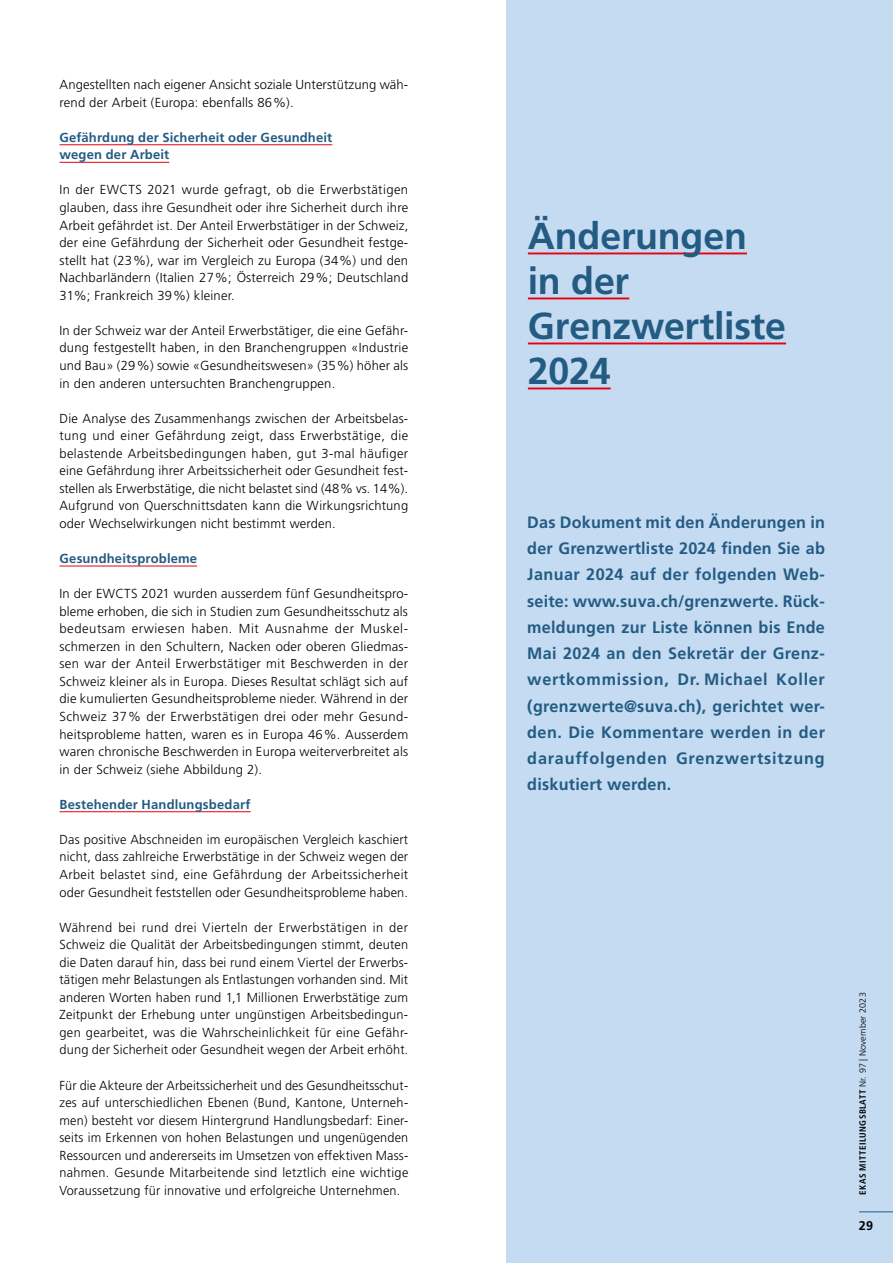
<style>
.page{position:relative;width:893px;height:1263px;background:#fff}
.page>*{position:absolute;margin:0;border:0;box-sizing:border-box;transform-origin:0 0}
.t1{font:700 37.5px/45px "Frutiger LT Std";letter-spacing:-.005em;color:#235b83}
.t2{font:700 16.5px/26.2px "Frutiger LT Std";letter-spacing:.05em;color:#235b83;text-align:justify}
.t3{font:300 13.05px/17.5px "Frutiger LT Std";letter-spacing:.015em;color:#000;text-align:justify}
.t4{font:700 13.05px/17.5px "Frutiger LT Std";letter-spacing:.01em;color:#235b83}
.t5{font:700 12.6px "Frutiger LT Std";color:#000}
.t6{font:700 condensed 9px "Frutiger LT Std";letter-spacing:.05em;color:#000}
.s1{font-weight:300;font-stretch:normal}
</style>
<div class="page">
<div style="left:506px;top:0;width:387px;height:1263px;background:#c4dbf1"></div>
<hr style="left:528px;top:253px;width:219px;height:1px;background:#e7000e">
<hr style="left:528px;top:298px;width:101px;height:1px;background:#e7000e">
<hr style="left:528px;top:343px;width:258px;height:1px;background:#e7000e">
<hr style="left:528px;top:388px;width:83px;height:1px;background:#e7000e">
<hr style="left:60px;top:144px;width:272px;height:1px;background:#e7000e">
<hr style="left:60px;top:162px;width:109px;height:1px;background:#e7000e">
<hr style="left:60px;top:566px;width:137px;height:1px;background:#e7000e">
<hr style="left:60px;top:811px;width:191px;height:1px;background:#e7000e">
<hr style="left:859px;top:1211px;width:34px;height:1px;background:#235b83">
<p class="t3" style="left:60px;top:76px;width:350px">Angestellten nach eigener Ansicht soziale Unterstützung wäh&shy;rend der Arbeit (Europa: ebenfalls 86%).</p>
<p class="t4" style="left:60px;top:129px;width:274px">Gefährdung der Sicherheit oder Gesundheit wegen der Arbeit</p>
<p class="t3" style="left:60px;top:181px;width:350px">In der EWCTS 2021 wurde gefragt, ob die Erwerbstätigen glauben, dass ihre Gesundheit oder ihre Sicherheit durch ihre Arbeit gefährdet ist. Der Anteil Erwerbstätiger in der Schweiz, der eine Gefährdung der Sicherheit oder Gesundheit festge&shy;stellt hat (23%), war im Vergleich zu Europa (34%) und den Nachbarländern (Italien 27%; Österreich 29%; Deutschland 31%; Frankreich 39%) kleiner.</p>
<p class="t3" style="left:60px;top:322px;width:350px">In der Schweiz war der Anteil Erwerbstätiger, die eine Gefähr&shy;dung festgestellt haben, in den Branchengruppen «Industrie und Bau» (29 %) sowie «Gesundheitswesen» (35%) höher als in den anderen untersuchten Branchengruppen.</p>
<p class="t3" style="left:60px;top:409px;width:350px">Die Analyse des Zusammenhangs zwischen der Arbeitsbelas&shy;tung und einer Gefährdung zeigt, dass Erwerbstätige, die belastende Arbeitsbedingungen haben, gut 3-mal häufiger eine Gefährdung ihrer Arbeitssicherheit oder Gesundheit fest&shy;stellen als Erwerbstätige, die nicht belastet sind (48% vs. 14%).<br>Aufgrund von Querschnittsdaten kann die Wirkungsrichtung oder Wechselwirkungen nicht bestimmt werden.</p>
<p class="t4" style="left:60px;top:550px;width:139px">Gesundheitsprobleme</p>
<p class="t3" style="left:60px;top:585px;width:350px">In der EWCTS 2021 wurden ausserdem fünf Gesundheitspro&shy;bleme erhoben, die sich in Studien zum Gesundheitsschutz als bedeutsam erwiesen haben. Mit Ausnahme der Muskel&shy;schmerzen in den Schultern, Nacken oder oberen Gliedmas&shy;sen war der Anteil Erwerbstätiger mit Beschwerden in der Schweiz kleiner als in Europa. Dieses Resultat schlägt sich auf die kumulierten Gesundheitsprobleme nieder. Während in der Schweiz 37% der Erwerbstätigen drei oder mehr Gesund&shy;heitsprobleme hatten, waren es in Europa 46%. Ausserdem waren chronische Beschwerden in Europa weiterverbreitet als in der Schweiz (siehe Abbildung 2).</p>
<p class="t4" style="left:60px;top:795px;width:193px">Bestehender Handlungsbedarf</p>
<p class="t3" style="left:60px;top:831px;width:350px">Das positive Abschneiden im europäischen Vergleich kaschiert nicht, dass zahlreiche Erwerbstätige in der Schweiz wegen der Arbeit belastet sind, eine Gefährdung der Arbeitssicherheit oder Gesundheit feststellen oder Gesundheitsprobleme haben.</p>
<p class="t3" style="left:60px;top:918px;width:350px">Während bei rund drei Vierteln der Erwerbstätigen in der Schweiz die Qualität der Arbeitsbedingungen stimmt, deuten die Daten darauf hin, dass bei rund einem Viertel der Erwerbs&shy;tätigen mehr Belastungen als Entlastungen vorhanden sind. Mit anderen Worten haben rund 1,1 Millionen Erwerbstätige zum Zeitpunkt der Erhebung unter ungünstigen Arbeitsbedingun&shy;gen gearbeitet, was die Wahrscheinlichkeit für eine Gefähr&shy;dung der Sicherheit oder Gesundheit wegen der Arbeit erhöht.</p>
<p class="t3" style="left:60px;top:1076px;width:350px">Für die Akteure der Arbeitssicherheit und des Gesundheitsschut&shy;zes auf unterschiedlichen Ebenen (Bund, Kantone, Unterneh&shy;men) besteht vor diesem Hintergrund Handlungsbedarf: Einer&shy;seits im Erkennen von hohen Belastungen und ungenügenden Ressourcen und andererseits im Umsetzen von effektiven Mass&shy;nahmen. Gesunde Mitarbeitende sind letztlich eine wichtige Voraussetzung für innovative und erfolgreiche Unternehmen.</p>
<h1 class="t1" style="left:528px;top:214px;width:260px">Änderungen in der<br>Grenzwertliste<br>2024</h1>
<p class="t2" style="left:527px;top:509px;width:299px">Das Dokument mit den Änderungen in der Grenzwertliste 2024 finden Sie ab Januar 2024 auf der folgenden Web&shy;seite: www.suva.ch/grenzwerte. Rück&shy;meldungen zur Liste können bis Ende Mai 2024 an den Sekretär der Grenz&shy;wertkommission, Dr. Michael Koller (grenzwerte@suva.ch), gerichtet wer&shy;den. Die Kommentare werden in der darauffolgenden Grenzwertsitzung diskutiert werden.</p>
<p class="t6" style="left:857px;top:1195px;width:204px;rotate:-90deg">EKAS MITTEILUNGSBLATT <span class="s1">Nr. 97 | November 2023</span></p>
<p class="t5" style="left:859px;top:1218px;width:16px">29</p>
</div>
